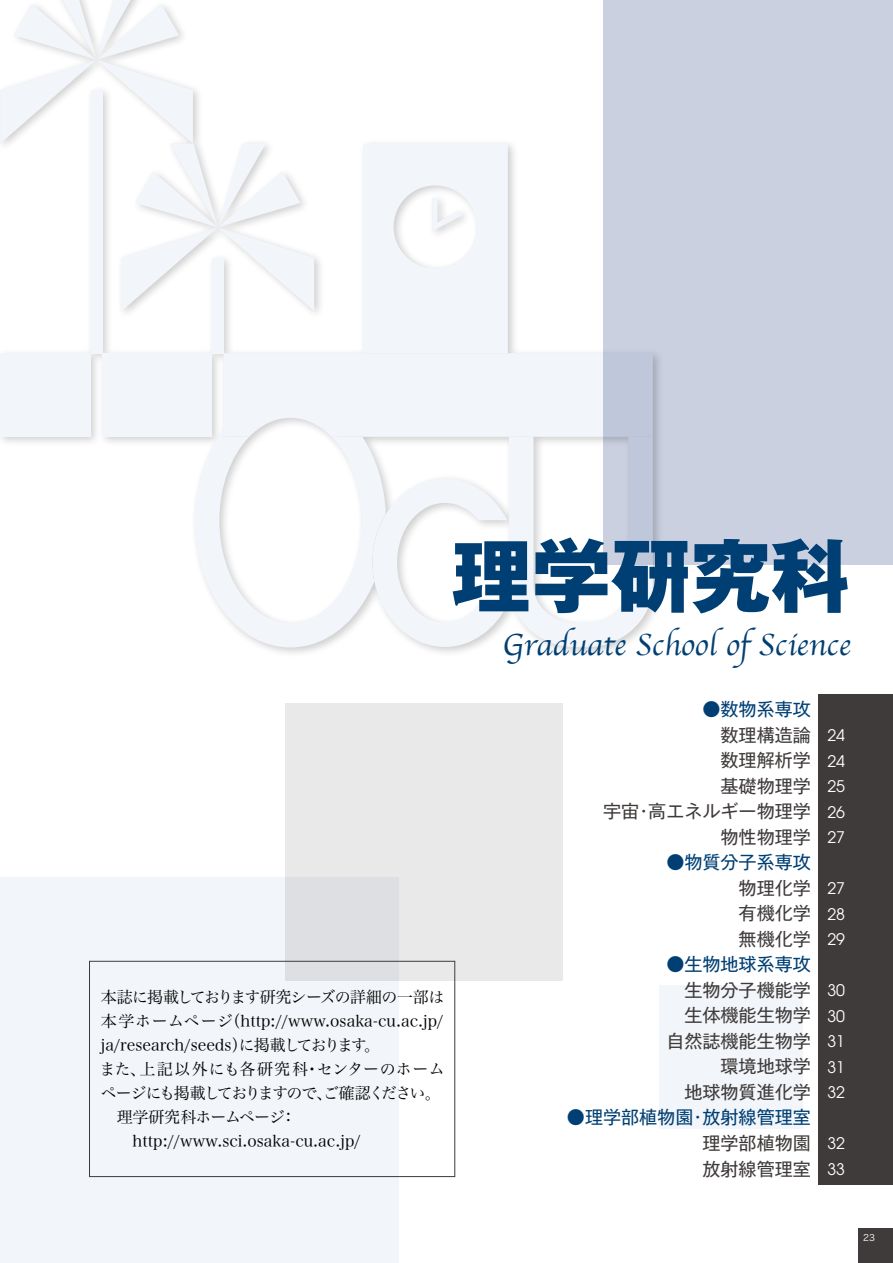
<style>
.page{position:relative;width:893px;height:1263px;background:#fff}
.page>*{position:absolute;margin:0;border:0;box-sizing:border-box;transform-origin:0 0}
.t1{font:800 79.65px "Gothic MB101 Pro";color:#003f73}
.t2{font:31.95px "Apple Chancery";color:#003f73}
.t3{font:18px/25.5px "Gothic MB101 Pro";color:#3f3b3a;text-align:right}
.t4{font:18px "Gothic MB101 Pro";color:#003f73}
.t5{font:15.9px/24px "Hira Min Pro W3";color:#000}
.t6{font:15.9px/25.5px "Avant Garde";color:#fff;text-align:justify}
.t7{font:9px "Hira Kaku Pro W3";color:#fff}
</style>
<div class="page">
<div style="left:859px;top:1229px;width:34px;height:34px;background:#3f3b3a"></div>
<div style="left:659px;top:986px;width:143px;height:143px;background:#f2f5f9"></div>
<div style="left:604px;top:0;width:289px;height:564px;background:#cad0e0"></div>
<div style="left:0;top:877px;width:399px;height:386px;background:#f2f5f9"></div>
<div style="left:285px;top:704px;width:277px;height:277px;background:#e9e9e9"></div>
<div style="left:0;top:0;width:667px;height:661px;background:#000;opacity:.2"></div>
<svg style="left:0;top:0;width:653px;height:647px"></svg>
<div style="left:212px;top:258px;width:11px;height:95px;background:#f2f5f9"></div>
<div style="left:819px;top:694px;width:74px;height:490px;background:#3f3b3a"></div>
<div style="left:89px;top:961px;width:366px;height:216px;border:1px solid #3f3b3a"></div>
<h1 class="t1" style="left:452px;top:509px;width:400px">理学研究科</h1>
<h2 class="t2" style="left:502px;top:620px;width:350px">Graduate School of Science</h2>
<p class="t5" style="left:99px;top:983px;width:347px">本誌に掲載しております研究シーズの詳細の一部は本学ホームページ（http://www.osaka-cu.ac.jp/ ja/research/seeds）に掲載しております。<br>また、上記以外にも各研究科・センターのホームページにも掲載しておりますので、ご確認ください。　理学研究科ホームページ：<br>　　http://www.sci.osaka-cu.ac.jp/</p>
<p class="t4" style="left:702px;top:695px;width:110px">●数物系専攻</p>
<p class="t3" style="left:603px;top:720px;width:209px">数理構造論<br>数理解析学<br>基礎物理学<br>宇宙・高エネルギー物理学物性物理学</p>
<p class="t4" style="left:666px;top:848px;width:146px">●物質分子系専攻</p>
<p class="t3" style="left:739px;top:873px;width:74px;text-align:justify">物理化学有機化学無機化学</p>
<p class="t4" style="left:666px;top:950px;width:146px">●生物地球系専攻</p>
<p class="t3" style="left:666px;top:975px;width:146px">生物分子機能学生体機能生物学自然誌機能生物学環境地球学<br>地球物質進化学</p>
<p class="t4" style="left:567px;top:1103px;width:245px">●理学部植物園・放射線管理室</p>
<p class="t3" style="left:702px;top:1128px;width:110px;text-align:left">理学部植物園放射線管理室</p>
<p class="t6" style="left:827px;top:722px;width:19px">24<br>24<br>25<br>26<br>27</p>
<p class="t6" style="left:827px;top:875px;width:19px">27<br>28<br>29</p>
<p class="t6" style="left:827px;top:977px;width:19px">30<br>30<br>31<br>31<br>32</p>
<p class="t6" style="left:827px;top:1130px;width:19px">32<br>33</p>
<p class="t7" style="left:863px;top:1230px;width:13px">23</p>
</div>
